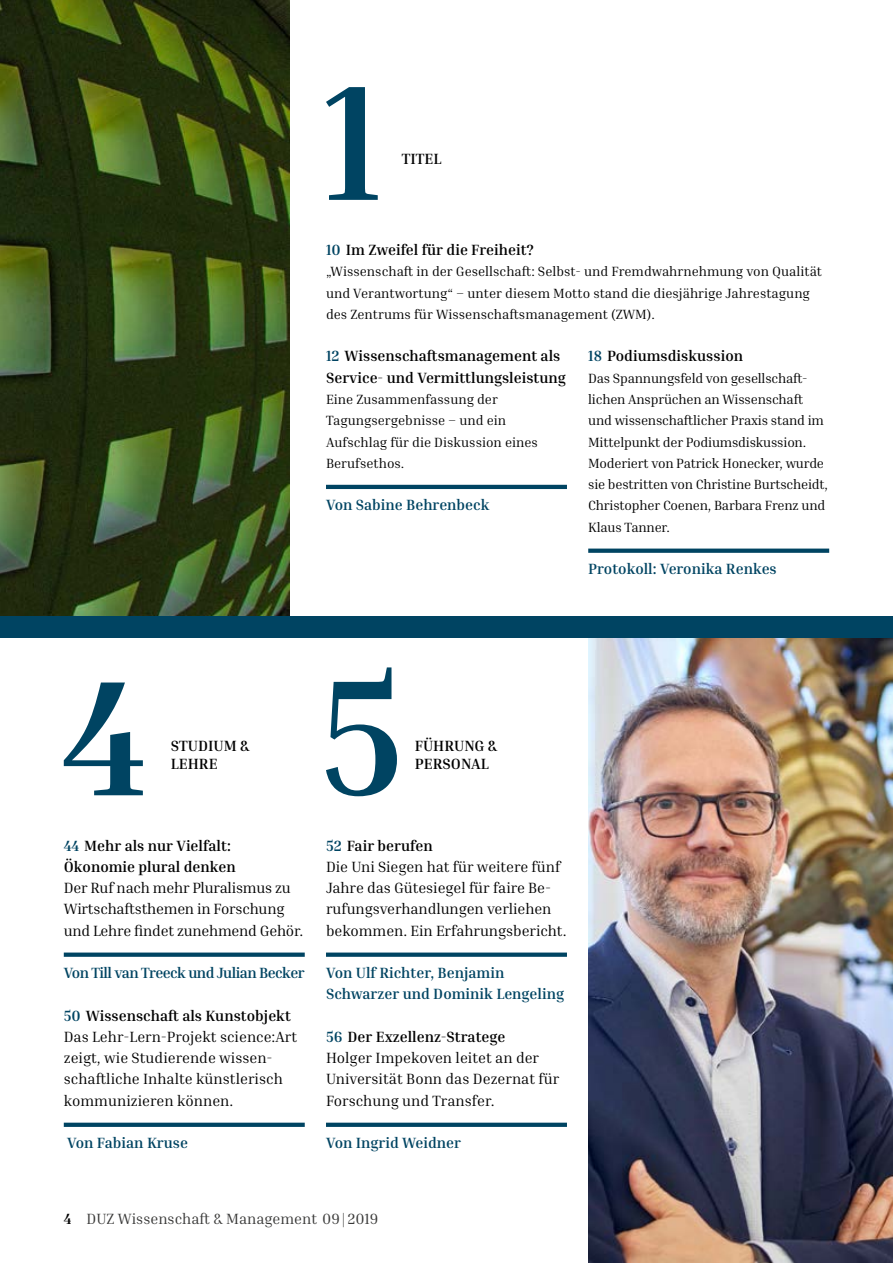
<style>
.page{position:relative;width:893px;height:1263px;background:#fff}
.page>*{position:absolute;margin:0;border:0;box-sizing:border-box;transform-origin:0 0}
.t1{font:15px/21.3px "Inria Serif";letter-spacing:-.005em;color:#000}
.t2{font:700 15px/21.3px "Inria Serif";color:#000}
.t3{font:700 15px/21.3px "Inria Serif";color:#004462}
.t4{font:15px "Inria Serif";color:#383837}
.t5{font:700 15px "Inria Serif";letter-spacing:-.035em;color:#004462}
.t6{font:13.5px/21.3px "Inria Serif";letter-spacing:-.01em;color:#000}
.s1{color:#004462}
.s2{font-weight:700;color:#004462}
.s3{font-weight:700}
.s4{font-weight:700;color:#000}
</style>
<div class="page">
<img style="left:588px;top:638px;width:305px;height:625px">
<img style="left:0;top:0;width:289px;height:617px">
<div style="left:64px;top:952px;width:241px;height:5px;background:#004462"></div>
<div style="left:326px;top:952px;width:241px;height:5px;background:#004462"></div>
<svg style="left:326px;top:87px;width:52px;height:113px"></svg>
<svg style="left:326px;top:667px;width:71px;height:129px"></svg>
<svg style="left:64px;top:682px;width:79px;height:113px"></svg>
<svg style="left:64px;top:1123px;width:241px;height:4px"></svg>
<svg style="left:326px;top:1123px;width:241px;height:4px"></svg>
<div style="left:0;top:617px;width:893px;height:21px;background:#004462"></div>
<hr style="left:326px;top:485px;width:241px;height:4px;background:#004462">
<svg style="left:588px;top:549px;width:241px;height:4px"></svg>
<p class="t2" style="left:402px;top:148px;width:41px">TITEL</p>
<p class="t2" style="left:326px;top:239px;width:209px"><span class="s1">10</span> Im Zweifel für die Freiheit?</p>
<p class="t6" style="left:326px;top:261px;width:498px">„Wissenschaft in der Gesellschaft: Selbst- und Fremdwahrnehmung von Qualität und Verantwortung“ – unter diesem Motto stand die diesjährige Jahrestagung des Zentrums für Wissenschaftsmanagement (ZWM).</p>
<p class="t2" style="left:326px;top:345px;width:241px"><span class="s1">12</span> Wissenschaftsmanagement als<br>Service- und Vermittlungsleistung</p>
<p class="t6" style="left:326px;top:388px;width:213px">Eine Zusammenfassung der<br>Tagungsergebnisse – und ein<br>Aufschlag für die Diskussion eines<br>Berufsethos.</p>
<p class="t3" style="left:326px;top:494px;width:165px">Von Sabine Behrenbeck</p>
<p class="t2" style="left:588px;top:345px;width:156px"><span class="s1">18</span> Podiumsdiskussion</p>
<p class="t6" style="left:588px;top:367px;width:241px">Das Spannungsfeld von gesellschaft&shy;lichen Ansprüchen an Wissenschaft und wissenschaftlicher Praxis stand im Mittelpunkt der Podiumsdiskussion.<br>Moderiert von Patrick Honecker, wurde sie bestritten von Christine Burtscheidt, Christopher Coenen, Barbara Frenz und Klaus Tanner.</p>
<p class="t3" style="left:588px;top:558px;width:190px">Protokoll: Veronika Renkes</p>
<p class="t2" style="left:171px;top:736px;width:80px;line-height:18px">STUDIUM &amp;<br>LEHRE</p>
<p class="t2" style="left:415px;top:736px;width:84px;line-height:18px">FÜHRUNG &amp;<br>PERSONAL</p>
<p class="t2" style="left:64px;top:834px;width:173px"><span class="s1">44</span> Mehr als nur Vielfalt:<br>Ökonomie plural denken</p>
<p class="t1" style="left:64px;top:877px;width:241px">Der Ruf nach mehr Pluralismus zu<br>Wirtschaftsthemen in Forschung und Lehre findet zunehmend Gehör.</p>
<p class="t5" style="left:64px;top:963px;width:242px">Von Till van Treeck und Julian Becker</p>
<p class="t1" style="left:64px;top:1004px;width:235px"><span class="s2">50</span> <span class="s3">Wissenschaft als Kunstobjekt<br></span>Das Lehr-Lern-Projekt science:Art zeigt, wie Studierende wissen&shy;schaftliche Inhalte künstlerisch kommunizieren können.</p>
<p class="t3" style="left:67px;top:1132px;width:122px">Von Fabian Kruse</p>
<p class="t1" style="left:326px;top:834px;width:242px"><span class="s2">52</span> <span class="s3">Fair berufen<br></span>Die Uni Siegen hat für weitere fünf<br>Jahre das Gütesiegel für faire Be&shy;rufungsverhandlungen verliehen bekommen. Ein Erfahrungsbericht.</p>
<p class="t3" style="left:326px;top:962px;width:239px">Von Ulf Richter, Benjamin<br>Schwarzer und Dominik Lengeling</p>
<p class="t1" style="left:326px;top:1026px;width:235px"><span class="s2">56</span> <span class="s3">Der Exzellenz-Stratege<br></span>Holger Impekoven leitet an der<br>Universität Bonn das Dezernat für<br>Forschung und Transfer.</p>
<p class="t3" style="left:326px;top:1132px;width:137px">Von Ingrid Weidner</p>
<p class="t4" style="left:64px;top:1209px;width:316px"><span class="s4">4</span> DUZ Wissenschaft &amp; Management 09|2019</p>
</div>
